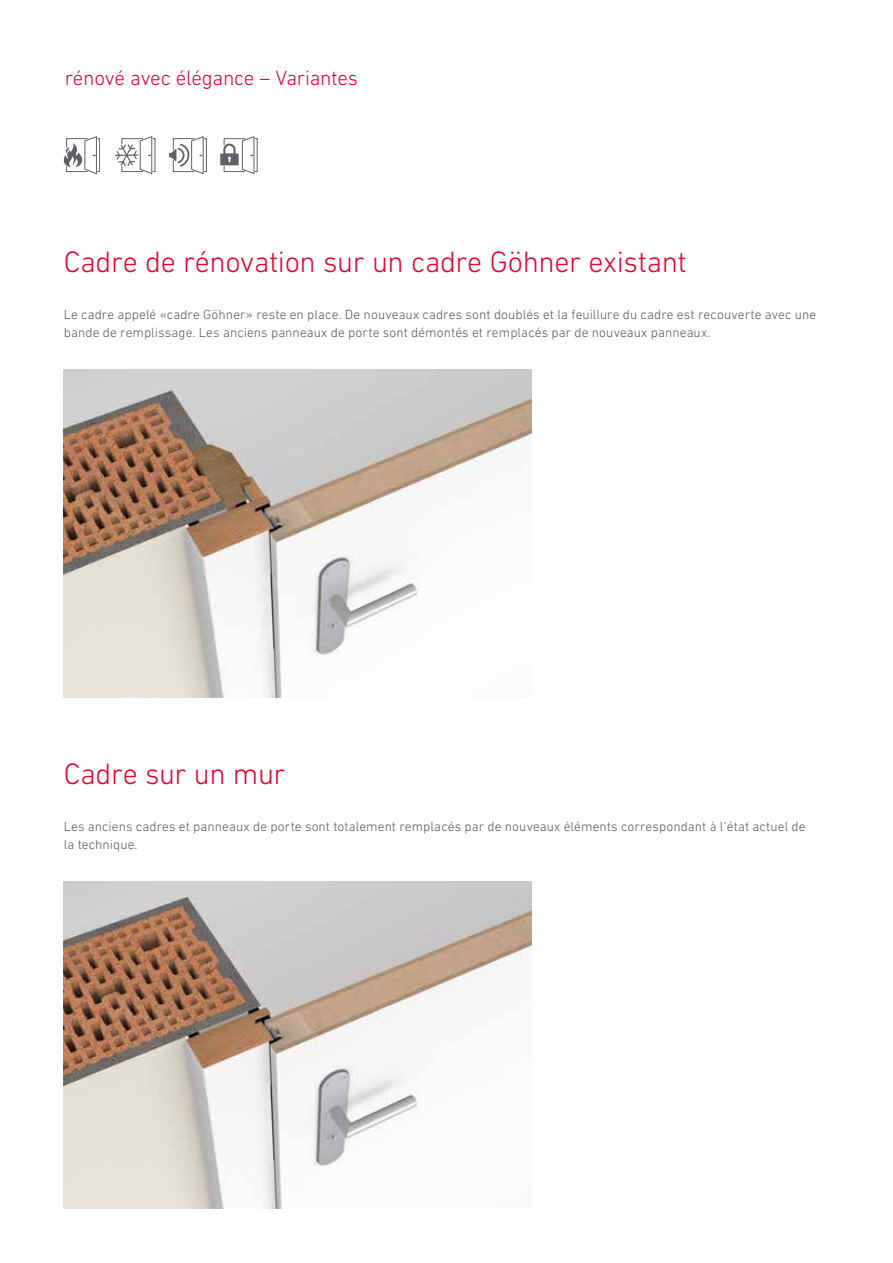
<style>
.page{position:relative;width:893px;height:1263px;background:#fff}
.page>*{position:absolute;margin:0;border:0;box-sizing:border-box;transform-origin:0 0}
.t1{font:300 30px "DIN Next LT Pro";letter-spacing:-.01em;color:#e4032e}
.t2{font:300 21px "DIN Next LT Pro";letter-spacing:-.01em;color:#e4032e}
.t3{font:300 13.5px/18px "DIN Next LT Pro";letter-spacing:.01em;color:#575756}
</style>
<div class="page">
<img style="left:64px;top:881px;width:467px;height:328px">
<img style="left:64px;top:370px;width:467px;height:327px">
<svg style="left:220px;top:136px;width:37px;height:38px"></svg>
<svg style="left:169px;top:136px;width:38px;height:38px"></svg>
<svg style="left:115px;top:136px;width:40px;height:38px"></svg>
<svg style="left:64px;top:136px;width:36px;height:38px"></svg>
<h2 class="t2" style="left:65px;top:66px;width:295px">rénové avec élégance – Variantes</h2>
<h1 class="t1" style="left:64px;top:245px;width:625px">Cadre de rénovation sur un cadre Göhner existant</h1>
<p class="t3" style="left:64px;top:306px;width:754px">Le cadre appelé «cadre Göhner» reste en place. De nouveaux cadres sont doublés et la feuillure du cadre est recouverte avec une bande de remplissage. Les anciens panneaux de porte sont démontés et remplacés par de nouveaux panneaux.</p>
<h1 class="t1" style="left:64px;top:756px;width:223px">Cadre sur un mur</h1>
<p class="t3" style="left:64px;top:817px;width:743px">Les anciens cadres et panneaux de porte sont totalement remplacés par de nouveaux éléments correspondant à l'état actuel de la technique.</p>
</div>
